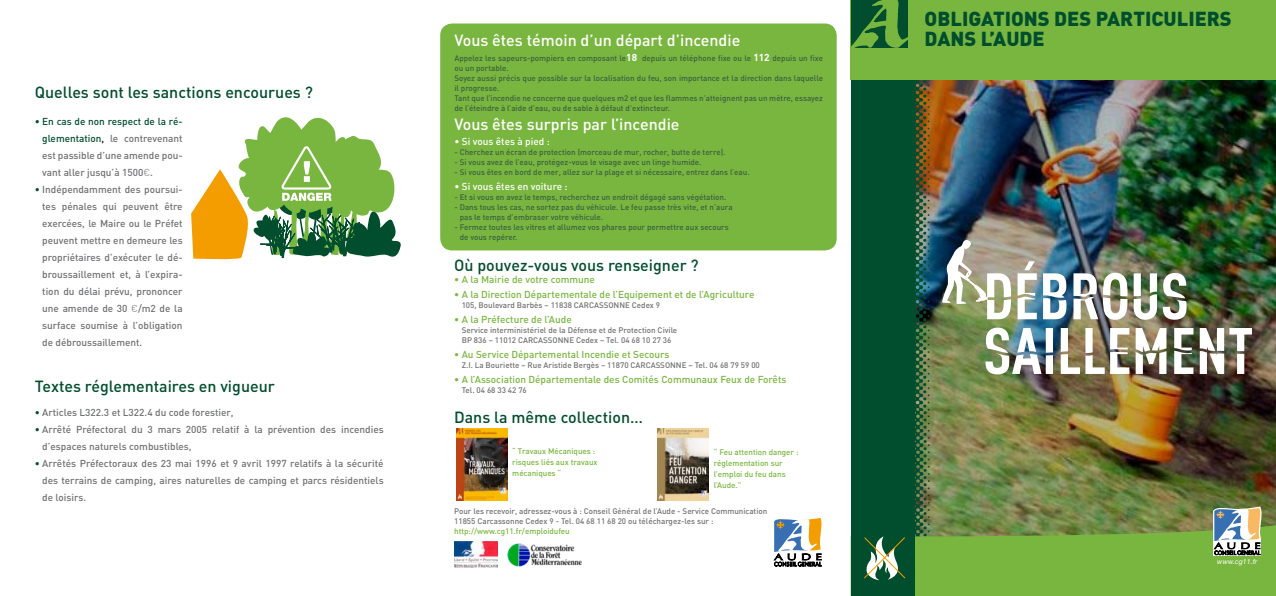
<style>
.page{position:relative;width:1276px;height:596px;background:#fff}
.page>*{position:absolute;margin:0;border:0;box-sizing:border-box;transform-origin:0 0}
.t1{font:900 20px/20px "DIN";color:#004e2d}
.t2{font:500 16px "DIN";color:#004e2d}
.t3{font:500 16px "DIN";color:#fff}
.t4{font:500 10px/17px "DIN";color:#707173;text-align:justify}
.t5{font:500 10px "DIN";color:#79b63f}
.t6{font:500 10px "DIN";color:#fff}
.t7{font:500 8px/10px "DIN";color:#3b6040}
.t8{font:500 8px/10px "DIN";color:#707173}
.t9{font:500 8px/11px "DIN";color:#79b63f}
.t10{font:italic 7px "Helvetica Neue LT Std";letter-spacing:.01em;color:#fff}
.s1{color:#004e2d}
.s2{color:#000}
.s3{font-family:"DIN Euro";font-weight:400}
.s4{font-weight:700;font-size:10px;color:#fff}
</style>
<div class="page">
<svg style="left:773px;top:518px;width:49px;height:49px"></svg>
<img style="left:507px;top:543px;width:75px;height:24px">
<img style="left:454px;top:541px;width:44px;height:26px">
<img style="left:658px;top:428px;width:51px;height:72px">
<img style="left:456px;top:428px;width:51px;height:72px">
<img style="left:935px;top:79px;width:340px;height:427px">
<img style="left:914px;top:79px;width:21px;height:330px">
<img style="left:914px;top:409px;width:21px;height:97px">
<div style="left:850px;top:0;width:64px;height:595px;background:#004e2d"></div>
<div style="left:850px;top:0;width:426px;height:79px;background:#79b63f"></div>
<svg style="left:851px;top:0;width:57px;height:48px"></svg>
<svg style="left:850px;top:506px;width:426px;height:89px;background:#6d9d49"></svg>
<svg style="left:1017px;top:261px;width:19px;height:58px"></svg>
<svg style="left:1043px;top:273px;width:23px;height:46px"></svg>
<img style="left:1073px;top:272px;width:54px;height:47px">
<svg style="left:1133px;top:273px;width:53px;height:46px"></svg>
<img style="left:985px;top:327px;width:68px;height:47px">
<svg style="left:1060px;top:328px;width:44px;height:46px"></svg>
<svg style="left:1110px;top:328px;width:19px;height:46px"></svg>
<svg style="left:1135px;top:328px;width:31px;height:46px"></svg>
<svg style="left:1174px;top:328px;width:19px;height:46px"></svg>
<svg style="left:1199px;top:328px;width:53px;height:46px"></svg>
<svg style="left:941px;top:237px;width:70px;height:82px"></svg>
<svg style="left:191px;top:117px;width:210px;height:143px"></svg>
<div style="left:440px;top:23px;width:396px;height:227px;background:#79b63f;border-radius:12px"></div>
<h2 class="t2" style="left:35px;top:82px;width:280px">Quelles sont les sanctions encourues ?</h2>
<p class="t4" style="left:42px;top:112px;width:142px;text-indent:-8px"><span class="s1">• En cas de non respect de la ré&shy;glementation</span><span class="s2">,</span> le contrevenant est passible d’une amende pou&shy;vant aller jusqu’à 1500<span class="s3">1</span>.</p>
<p class="t4" style="left:42px;top:180px;width:142px;text-indent:-8px"><span class="s1">•</span> Indépendamment des poursui&shy;tes pénales qui peuvent être exercées, le Maire ou le Préfet peuvent mettre en demeure les propriétaires d’exécuter le dé&shy;broussaillement et, à l’expira&shy;tion du délai prévu, prononcer une amende de 30 <span class="s3">1</span>/m2 de la surface soumise à l’obligation de débroussaillement.</p>
<h2 class="t2" style="left:35px;top:375px;width:242px">Textes réglementaires en vigueur</h2>
<p class="t4" style="left:35px;top:403px;width:200px"><span class="s1">•</span> Articles L322.3 et L322.4 du code forestier,</p>
<p class="t4" style="left:42px;top:420px;width:343px;text-indent:-8px"><span class="s1">•</span> Arrêté Préfectoral du 3 mars 2005 relatif à la prévention des incendies d’espaces naturels combustibles,</p>
<p class="t4" style="left:42px;top:454px;width:343px;text-indent:-8px"><span class="s1">•</span> Arrêtés Préfectoraux des 23 mai 1996 et 9 avril 1997 relatifs à la sécurité des terrains de camping, aires naturelles de camping et parcs résidentiels de loisirs.</p>
<h2 class="t3" style="left:454px;top:30px;width:287px">Vous êtes témoin d’un départ d’incendie</h2>
<p class="t7" style="left:454px;top:52px;width:370px">Appelez les sapeurs-pompiers en composant le<span class="s4">18</span> depuis un téléphone fixe ou le <span class="s4">112</span> depuis un fixe ou un portable.<br>Soyez aussi précis que possible sur la localisation du feu, son importance et la direction dans laquelle il progresse.<br>Tant que l’incendie ne concerne que quelques m2 et que les flammes n’atteignent pas un mètre, essayez de l’éteindre à l’aide d’eau, ou de sable à défaut d’extincteur.</p>
<h2 class="t3" style="left:454px;top:114px;width:227px">Vous êtes surpris par l’incendie</h2>
<p class="t6" style="left:454px;top:135px;width:97px">• Si vous êtes à pied :</p>
<p class="t7" style="left:454px;top:147px;width:273px">- Cherchez un écran de protection (morceau de mur, rocher, butte de terre).</p>
<p class="t7" style="left:454px;top:157px;width:248px">- Si vous avez de l’eau, protégez-vous le visage avec un linge humide.</p>
<p class="t7" style="left:454px;top:167px;width:297px">- Si vous êtes en bord de mer, allez sur la plage et si nécessaire, entrez dans l’eau.</p>
<p class="t6" style="left:454px;top:180px;width:115px">• Si vous êtes en voiture :</p>
<p class="t7" style="left:454px;top:192px;width:273px">- Et si vous en avez le temps, recherchez un endroit dégagé sans végétation.</p>
<p class="t7" style="left:460px;top:202px;width:274px;text-indent:-5px">- Dans tous les cas, ne sortez pas du véhicule. Le feu passe très vite, et n’aura pas le temps d’embraser votre véhicule.</p>
<p class="t7" style="left:460px;top:222px;width:270px;text-indent:-5px">- Fermez toutes les vitres et allumez vos phares pour permettre aux secours de vous repérer.</p>
<h2 class="t2" style="left:454px;top:255px;width:246px">Où pouvez-vous vous renseigner ?</h2>
<p class="t5" style="left:454px;top:273px;width:142px">• A la Mairie de votre commune</p>
<p class="t5" style="left:454px;top:288px;width:302px">• A la Direction Départementale de l’Equipement et de l’Agriculture</p>
<p class="t8" style="left:462px;top:300px;width:200px">105, Boulevard Barbès – 11838 CARCASSONNE Cedex 9</p>
<p class="t5" style="left:454px;top:313px;width:119px">• A la Préfecture de l’Aude</p>
<p class="t8" style="left:462px;top:325px;width:217px">Service interministériel de la Défense et de Protection Civile<br>BP 836 – 11012 CARCASSONNE Cedex – Tel. 04 68 10 27 36</p>
<p class="t5" style="left:454px;top:348px;width:217px">• Au Service Départemental Incendie et Secours</p>
<p class="t8" style="left:462px;top:360px;width:300px">Z.I. La Bouriette – Rue Aristide Bergès – 11870 CARCASSONNE – Tel. 04 68 79 59 00</p>
<p class="t5" style="left:454px;top:373px;width:334px">• A l’Association Départementale des Comités Communaux Feux de Forêts</p>
<p class="t8" style="left:462px;top:385px;width:67px">Tel. 04 68 33 42 76</p>
<h2 class="t2" style="left:454px;top:406px;width:190px">Dans la même collection…</h2>
<p class="t9" style="left:512px;top:445px;width:87px">“ Travaux Mécaniques : risques liés aux travaux mécaniques “</p>
<p class="t9" style="left:714px;top:445px;width:86px">“ Feu attention danger : réglementation sur l’emploi du feu dans l’Aude.”</p>
<p class="t8" style="left:454px;top:505px;width:315px">Pour les recevoir, adressez-vous à : Conseil Général de l’Aude - Service Communication<br>11855 Carcassonne Cedex 9 - Tel. 04 68 11 68 20 ou téléchargez-les sur :</p>
<p class="t9" style="left:454px;top:525px;width:117px">http://www.cg11.fr/emploidufeu</p>
<h1 class="t1" style="left:924px;top:8px;width:309px">OBLIGATIONS DES PARTICULIERS<br>DANS L’AUDE</h1>
<p class="t10" style="left:1217px;top:557px;width:41px">www.cg11.fr</p>
</div>
